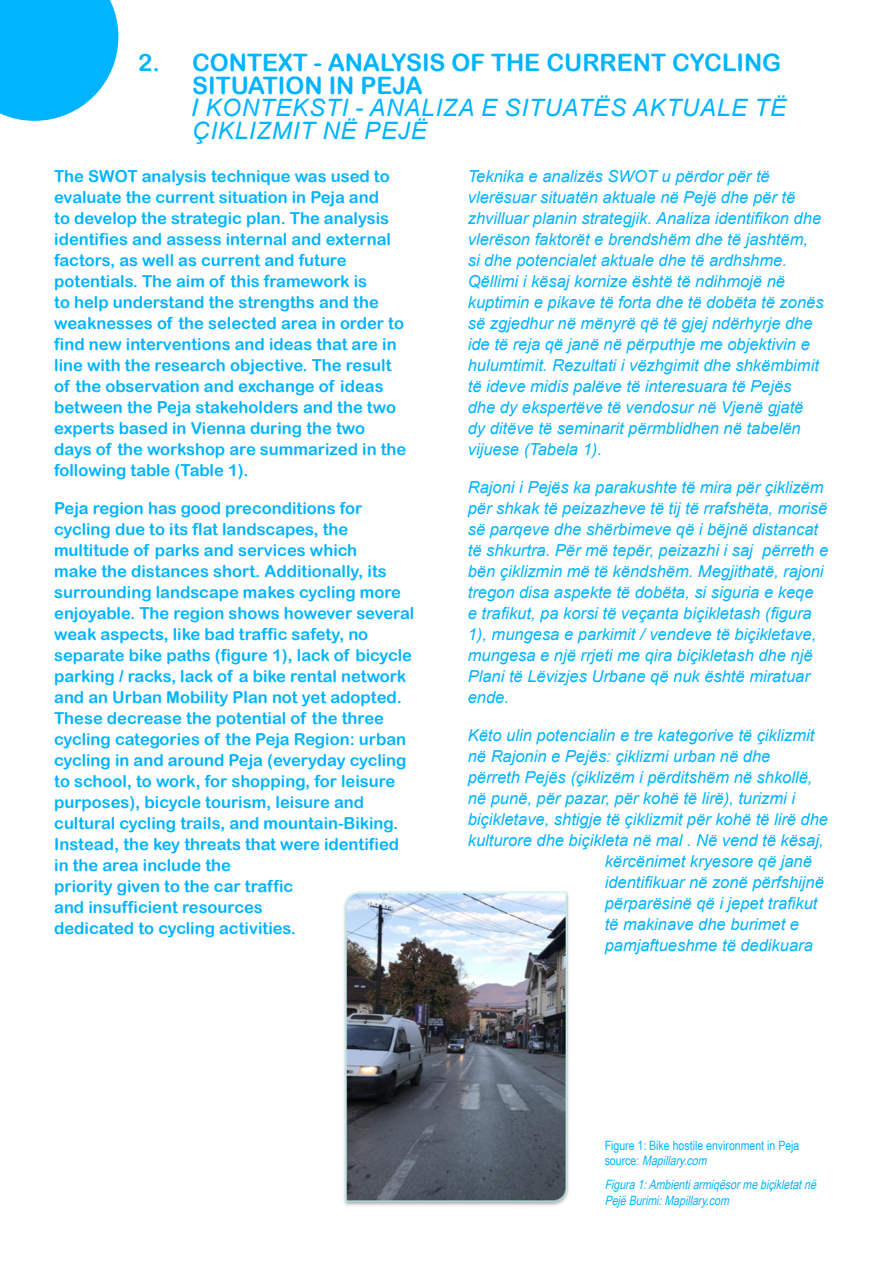
<style>
.page{position:relative;width:893px;height:1263px;background:#fff}
.page>*{position:absolute;margin:0;border:0;box-sizing:border-box;transform-origin:0 0}
.t1{font:24px/22.5px "Arial Rounded MT Bold";color:#00b4ff}
.t2{font:italic 24px/22.5px "Arial";letter-spacing:.035em;color:#00b4ff}
.t3{font:italic 16.5px/21px "Arial";color:#00b4ff}
.t4{font:16.5px/21px "Arial Rounded MT Bold";color:#00b4ff}
.t5{font:italic 12.9px/15.5px "Arial Narrow";color:#00b4ff}
.t6{font:12.9px/15.5px "Arial Narrow";color:#00b4ff}
.s1{font-family:"Arial Rounded MT Bold";font-style:normal}
.s2{font-style:italic}
</style>
<div class="page">
<svg style="left:0;top:0;width:118px;height:121px;background:#1ebcff"></svg>
<img style="left:344px;top:891px;width:225px;height:315px">
<h1 class="t1" style="left:192px;top:51px;width:591px;text-indent:-54px">2. CONTEXT - ANALYSIS OF THE CURRENT CYCLING<br>SITUATION IN PEJA</h1>
<h1 class="t2" style="left:192px;top:97px;width:595px"><span class="s1">/</span> KONTEKSTI - ANALIZA E SITUATËS AKTUALE TË<br>ÇIKLIZMIT NË PEJË</h1>
<p class="t4" style="left:54px;top:166px;width:354px">The SWOT analysis technique was used to evaluate the current situation in Peja and<br>to develop the strategic plan. The analysis identifies and assess internal and external factors, as well as current and future potentials. The aim of this framework is<br>to help understand the strengths and the weaknesses of the selected area in order to find new interventions and ideas that are in line with the research objective. The result of the observation and exchange of ideas between the Peja stakeholders and the two experts based in Vienna during the two days of the workshop are summarized in the following table (Table 1).</p>
<p class="t4" style="left:54px;top:498px;width:362px">Peja region has good preconditions for cycling due to its flat landscapes, the multitude of parks and services which<br>make the distances short. Additionally, its surrounding landscape makes cycling more enjoyable. The region shows however several weak aspects, like bad traffic safety, no separate bike paths (figure 1), lack of bicycle parking / racks, lack of a bike rental network and an Urban Mobility Plan not yet adopted.<br>These decrease the potential of the three cycling categories of the Peja Region: urban cycling in and around Peja (everyday cycling to school, to work, for shopping, for leisure purposes), bicycle tourism, leisure and cultural cycling trails, and mountain-Biking.<br>Instead, the key threats that were identified in the area include the<br>priority given to the car traffic<br>and insufficient resources<br>dedicated to cycling activities.</p>
<p class="t3" style="left:468px;top:166px;width:357px">Teknika e analizës SWOT u përdor për të vlerësuar situatën aktuale në Pejë dhe për të zhvilluar planin strategjik. Analiza identifikon dhe vlerëson faktorët e brendshëm dhe të jashtëm, si dhe potencialet aktuale dhe të ardhshme.<br>Qëllimi i kësaj kornize është të ndihmojë në kuptimin e pikave të forta dhe të dobëta të zonës së zgjedhur në mënyrë që të gjej ndërhyrje dhe ide të reja që janë në përputhje me objektivin e hulumtimit. Rezultati i vëzhgimit dhe shkëmbimit të ideve midis palëve të interesuara të Pejës<br>dhe dy ekspertëve të vendosur në Vjenë gjatë dy ditëve të seminarit përmblidhen në tabelën vijuese (Tabela 1).</p>
<p class="t3" style="left:468px;top:477px;width:362px">Rajoni i Pejës ka parakushte të mira për çiklizëm për shkak të peizazheve të tij të rrafshëta, morisë së parqeve dhe shërbimeve që i bëjnë distancat të shkurtra. Për më tepër, peizazhi i saj përreth e bën çiklizmin më të këndshëm. Megjithatë, rajoni tregon disa aspekte të dobëta, si siguria e keqe<br>e trafikut, pa korsi të veçanta biçikletash (figura 1), mungesa e parkimit / vendeve të biçikletave, mungesa e një rrjeti me qira biçikletash dhe një Plani të Lëvizjes Urbane që nuk është miratuar ende.</p>
<p class="t3" style="left:468px;top:725px;width:348px">Këto ulin potencialin e tre kategorive të çiklizmit</p>
<p class="t3" style="left:468px;top:746px;width:304px">në Rajonin e Pejës: çiklizmi urban në dhe</p>
<p class="t3" style="left:468px;top:767px;width:346px">përreth Pejës (çiklizëm i përditshëm në shkollë,</p>
<p class="t3" style="left:468px;top:788px;width:329px">në punë, për pazar, për kohë të lirë), turizmi i</p>
<p class="t3" style="left:468px;top:809px;width:362px">biçikletave, shtigje të çiklizmit për kohë të lirë dhe</p>
<p class="t3" style="left:468px;top:830px;width:357px">kulturore dhe biçikleta në mal . Në vend të kësaj,</p>
<p class="t3" style="left:605px;top:851px;width:209px">kërcënimet kryesore që janë</p>
<p class="t3" style="left:605px;top:872px;width:221px">identifikuar në zonë përfshijnë</p>
<p class="t3" style="left:605px;top:893px;width:214px">përparësinë që i jepet trafikut</p>
<p class="t3" style="left:605px;top:914px;width:196px">të makinave dhe burimet e</p>
<p class="t3" style="left:605px;top:935px;width:210px">pamjaftueshme të dedikuara</p>
<p class="t6" style="left:605px;top:1137px;width:196px">Figure 1: Bike hostile environment in Peja s o u r c e : <span class="s2">Mapillary.com</span></p>
<p class="t5" style="left:605px;top:1176px;width:216px">Figura1:Ambientiarmiqësormebiçikletatnë<br>PejëBurimi:Mapillary.com</p>
</div>
